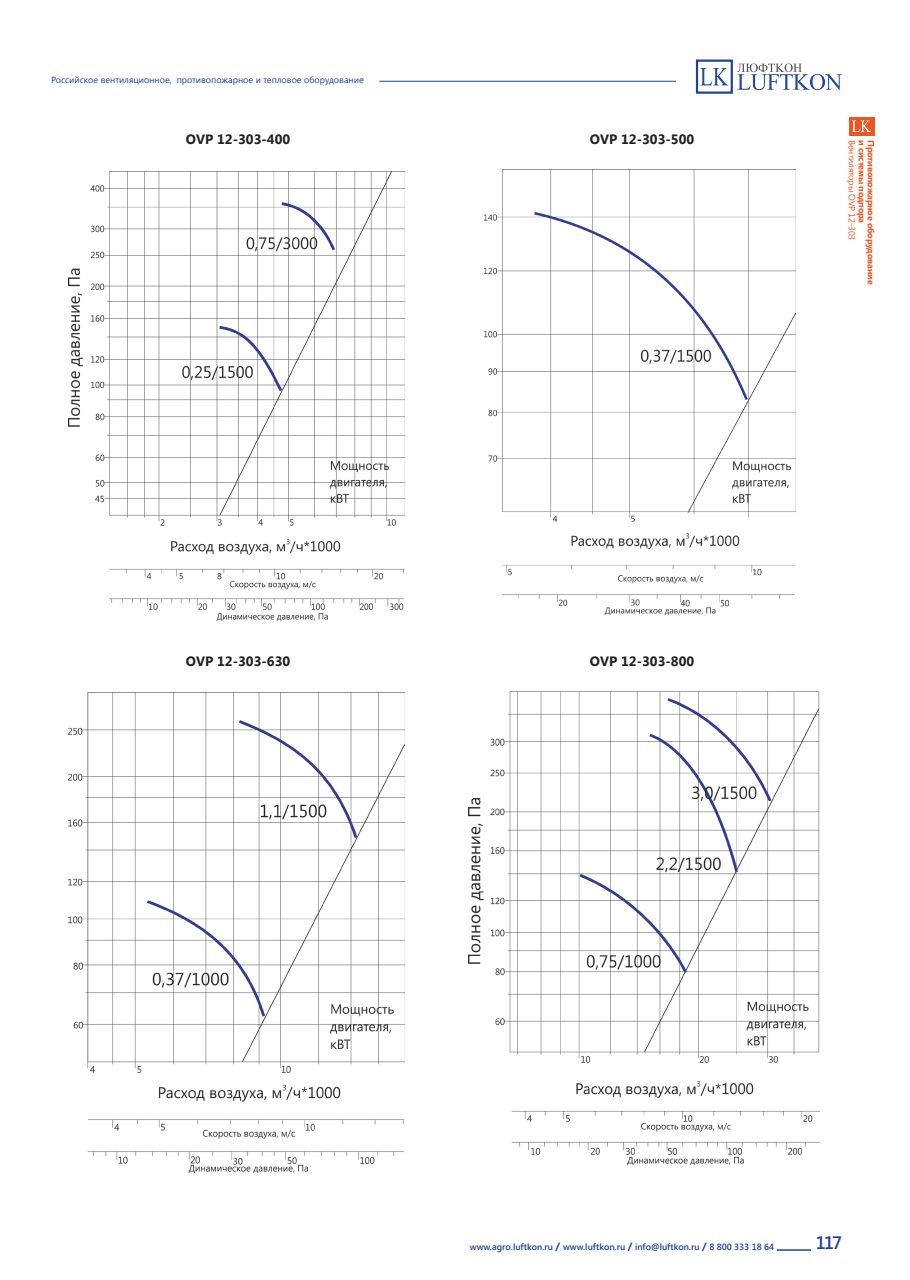
<style>
.page{position:relative;width:910px;height:1280px;background:#fff}
.page>*{position:absolute;margin:0;border:0;box-sizing:border-box;transform-origin:0 0}
.t1{font:600 18px "Segoe UI";color:#20419a}
.t2{font:700 13.5px "Segoe UI";color:#231f20}
.t3{font:600 9px "Segoe UI";color:#20419a}
.t4{font:9px "Segoe UI";color:#20419a}
.t5{font:700 9px "Segoe UI";letter-spacing:-.02em;color:#e75824}
.t6{font:9px "Segoe UI";letter-spacing:-.02em;color:#e75824}
.s1{font-weight:700;font-size:10.5px}
</style>
<div class="page">
<hr style="left:777px;top:1249px;width:34px;height:2px;background:#20419a">
<svg style="left:700px;top:68px;width:28px;height:17px"></svg>
<svg style="left:737px;top:64px;width:105px;height:26px"></svg>
<div style="left:696px;top:60px;width:37px;height:34px;border:2px solid #20419a"></div>
<div style="left:849px;top:117px;width:25px;height:19px;background:#e75824"></div>
<svg style="left:852px;top:120px;width:19px;height:12px"></svg>
<hr style="left:379px;top:81px;width:297px;height:1px;background:#20419a">
<img style="left:69px;top:171px;width:335px;height:449px">
<img style="left:484px;top:170px;width:311px;height:445px">
<img style="left:69px;top:693px;width:336px;height:479px">
<img style="left:468px;top:691px;width:352px;height:473px">
<p class="t4" style="left:51px;top:74px;width:314px">Российское вентиляционное, противопожарное и тепловое оборудование</p>
<p class="t2" style="left:186px;top:130px;width:106px">OVP 12-303-400</p>
<p class="t2" style="left:590px;top:130px;width:106px">OVP 12-303-500</p>
<p class="t2" style="left:186px;top:652px;width:106px">OVP 12-303-630</p>
<p class="t2" style="left:590px;top:652px;width:106px">OVP 12-303-800</p>
<p class="t5" style="left:868px;top:140px;width:85px;rotate:90deg">и системы подпора</p>
<p class="t5" style="left:877px;top:140px;width:146px;rotate:90deg">Противопожарное оборудование</p>
<p class="t6" style="left:858px;top:140px;width:102px;rotate:90deg">Вентиляторы OVP 12-303</p>
<p class="t3" style="left:470px;top:1240px;width:306px">www.agro.luftkon.ru <span class="s1">/</span> www.luftkon.ru <span class="s1">/</span> info@luftkon.ru <span class="s1">/</span> 8 800 333 18 64</p>
<h1 class="t1" style="left:816px;top:1230px;width:28px">117</h1>
</div>
